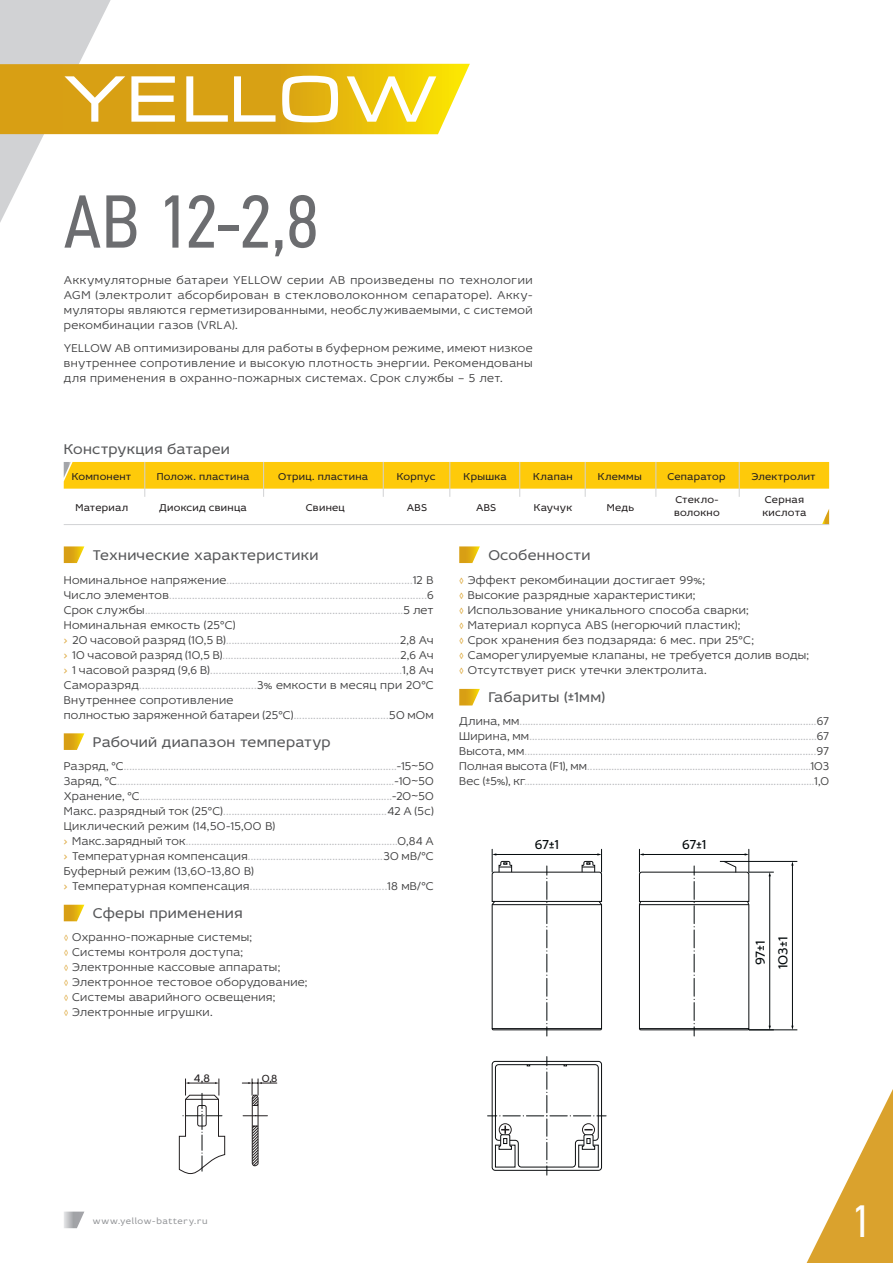
<style>
.page{position:relative;width:893px;height:1263px;background:#fff}
.page>*{position:absolute;margin:0;border:0;box-sizing:border-box;transform-origin:0 0}
.t1{font:75px "PF Din Text Cond Pro";color:#6c6d70}
.t2{font:45px "PF Din Text Cond Pro";color:#fff}
.t3{font:15px "Idealist Sans";letter-spacing:.015em;color:#57585a}
.t4{font:13.8px/22.6px "Idealist Sans";letter-spacing:-.015em;color:#040a0c}
.t5{font:300 12px/15px "Idealist Sans";letter-spacing:.02em;color:#bcbdc0}
.t6{font:300 12px/15px "Idealist Sans";letter-spacing:.03em;color:#3e3e3f;text-align:justify}
.t7{font:11.55px "Idealist Sans";color:#231f20}
.t8{font:10.95px "Idealist Sans";color:#231f20}
.t9{font:10.5px/12.6px "Idealist Sans";letter-spacing:.02em;color:#231f20}
.t10{font:9px "Idealist Sans";letter-spacing:.075em;color:#939598}
.s1{color:#3e3e3f}
.s2{font-family:"Interface Corp";font-weight:400;color:#deab44}
.s3{font-family:"Open Sans";font-weight:400;color:#3e3e3f}
.s4{font-family:"Interface Corp";font-weight:400;font-size:9px;color:#deab44}
.s5{font-family:"Interface Corp";font-weight:400;font-size:9px;color:#daa22d}
</style>
<div class="page">
<svg style="left:806px;top:1089px;width:87px;height:174px"></svg>
<svg style="left:64px;top:1211px;width:20px;height:17px"></svg>
<svg style="left:0;top:0;width:470px;height:222px"></svg>
<svg style="left:64px;top:546px;width:20px;height:17px"></svg>
<svg style="left:459px;top:546px;width:21px;height:17px"></svg>
<svg style="left:64px;top:733px;width:20px;height:17px"></svg>
<svg style="left:459px;top:689px;width:21px;height:16px"></svg>
<svg style="left:64px;top:905px;width:20px;height:16px"></svg>
<hr style="left:720px;top:861px;width:77px;height:1px;background:#040a0c">
<hr style="left:792px;top:865px;width:1px;height:161px;background:#040a0c">
<hr style="left:749px;top:1029px;width:48px;height:1px;background:#040a0c">
<svg style="left:488px;top:1056px;width:118px;height:119px"></svg>
<svg style="left:491px;top:849px;width:111px;height:187px"></svg>
<svg style="left:639px;top:849px;width:135px;height:187px"></svg>
<div style="left:64px;top:462px;width:765px;height:27px;background:#feca0a"></div>
<svg style="left:822px;top:509px;width:7px;height:15px"></svg>
<hr style="left:64px;top:524px;width:765px;height:1px;background:#d1d2d4">
<hr style="left:144px;top:462px;width:1px;height:35px;background:#d1d2d4">
<hr style="left:263px;top:462px;width:1px;height:35px;background:#d1d2d4">
<hr style="left:383px;top:462px;width:1px;height:35px;background:#d1d2d4">
<hr style="left:449px;top:462px;width:1px;height:35px;background:#d1d2d4">
<hr style="left:519px;top:462px;width:1px;height:35px;background:#d1d2d4">
<hr style="left:585px;top:462px;width:1px;height:35px;background:#d1d2d4">
<hr style="left:655px;top:462px;width:1px;height:35px;background:#d1d2d4">
<hr style="left:739px;top:462px;width:1px;height:35px;background:#d1d2d4">
<svg style="left:242px;top:1079px;width:35px;height:87px"></svg>
<svg style="left:179px;top:1079px;width:46px;height:95px"></svg>
<h1 class="t1" style="left:64px;top:177px;width:257px">AB 12-2,8</h1>
<p class="t6" style="left:64px;top:272px;width:470px">Аккумуляторные батареи YELLOW серии AB произведены по технологии AGM (электролит абсорбирован в стекловолоконном сепараторе). Акку&shy;муляторы являются герметизированными, необслуживаемыми, с системой рекомбинации газов (VRLA).</p>
<p class="t6" style="left:64px;top:340px;width:470px">YELLOW AB оптимизированы для работы в буферном режиме, имеют низкое внутреннее сопротивление и высокую плотность энергии. Рекомендованы для применения в охранно-пожарных системах. Срок службы – 5 лет.</p>
<p class="t3" style="left:64px;top:439px;width:168px">Конструкция батареи</p>
<p class="t9" style="left:72px;top:470px;width:61px">Компонент</p>
<p class="t9" style="left:157px;top:470px;width:94px">Полож. пластина</p>
<p class="t9" style="left:278px;top:470px;width:92px">Отриц. пластина</p>
<p class="t9" style="left:397px;top:470px;width:40px">Корпус</p>
<p class="t9" style="left:464px;top:470px;width:45px">Крышка</p>
<p class="t9" style="left:533px;top:470px;width:41px">Клапан</p>
<p class="t9" style="left:598px;top:470px;width:46px">Клеммы</p>
<p class="t9" style="left:667px;top:470px;width:59px">Сепаратор</p>
<p class="t9" style="left:751px;top:470px;width:66px">Электролит</p>
<p class="t9" style="left:75px;top:501px;width:54px">Материал</p>
<p class="t9" style="left:159px;top:501px;width:89px">Диоксид свинца</p>
<p class="t9" style="left:306px;top:501px;width:41px">Свинец</p>
<p class="t9" style="left:407px;top:501px;width:22px">ABS</p>
<p class="t9" style="left:476px;top:501px;width:22px">ABS</p>
<p class="t9" style="left:534px;top:501px;width:40px">Каучук</p>
<p class="t9" style="left:607px;top:501px;width:29px">Медь</p>
<p class="t9" style="left:762px;top:493px;width:46px">Серная кислота</p>
<p class="t9" style="left:674px;top:493px;width:47px">Стекло&shy;волокно</p>
<p class="t3" style="left:93px;top:545px;width:227px">Технические характеристики</p>
<p class="t5" style="left:64px;top:572px;width:371px"><span class="s1">Номинальное напряжение</span>.................................................................<span class="s1">12 В Число элементов</span>..........................................................................................<span class="s1">6<br>Срок службы</span>...........................................................................................<span class="s1">5 лет Номинальная емкость (25°С)<br></span><span class="s2">›</span> <span class="s1">20 часовой разряд (10,5 В)</span>..............................................................<span class="s1">2,8 Ач </span><span class="s2">›</span> <span class="s1">10 часовой разряд (10,5 В)</span>................................................................<span class="s1">2,6 Ач </span><span class="s2">›</span> <span class="s1">1 часовой разряд (9,6 В)</span>...................................................................<span class="s1">1,8 Ач Саморазряд</span>.........................................<span class="s1">3% емкости в месяц при 20°С Внутреннее сопротивление<br>полностью заряженной батареи (25°С)</span>..................................<span class="s1">50 мОм</span></p>
<p class="t3" style="left:93px;top:731px;width:239px">Рабочий диапазон температур</p>
<p class="t5" style="left:64px;top:758px;width:371px"><span class="s1">Разряд, °С</span>...................................................................................................<span class="s1">-15</span><span class="s3">~</span><span class="s1">50<br>Заряд, °С</span>.....................................................................................................<span class="s1">-10</span><span class="s3">~</span><span class="s1">50<br>Хранение, °С</span>............................................................................................<span class="s1">-20</span><span class="s3">~</span><span class="s1">50<br>Макс. разрядный ток (25°С)</span>..........................................................<span class="s1">42 А (5с)<br>Циклический режим (14,50-15,00 В)<br></span><span class="s2">›</span> <span class="s1">Макс.зарядный ток</span>.............................................................................<span class="s1">0,84 А </span><span class="s2">›</span> <span class="s1">Температурная компенсация</span>................................................<span class="s1">30 мВ/°С Буферный режим (13,60-13,80 В)<br></span><span class="s2">›</span> <span class="s1">Температурная компенсация</span>................................................<span class="s1">18 мВ/°С</span></p>
<p class="t3" style="left:93px;top:903px;width:151px">Cферы применения</p>
<p class="t6" style="left:64px;top:929px;width:245px;text-align:left"><span class="s4">◊</span> Охранно-пожарные системы;<br><span class="s4">◊</span> Системы контроля доступа;<br><span class="s4">◊</span> Электронные кассовые аппараты;<br><span class="s4">◊</span> Электронное тестовое оборудование; <span class="s4">◊</span> Системы аварийного освещения;<br><span class="s4">◊</span> Электронные игрушки.</p>
<p class="t7" style="left:194px;top:1070px;width:17px">4,8</p>
<p class="t8" style="left:262px;top:1070px;width:17px">0,8</p>
<p class="t3" style="left:488px;top:545px;width:104px">Особенности</p>
<p class="t6" style="left:459px;top:572px;width:351px;text-align:left"><span class="s5">◊</span> Эффект рекомбинации достигает 99%;<br><span class="s5">◊</span> Высокие разрядные характеристики;<br><span class="s5">◊</span> Использование уникального способа сварки;<br><span class="s5">◊</span> Материал корпуса ABS (негорючий пластик);<br><span class="s5">◊</span> Срок хранения без подзаряда: 6 мес. при 25°C;<br><span class="s5">◊</span> Саморегулируемые клапаны, не требуется долив воды; <span class="s5">◊</span> Отсутствует риск утечки электролита.</p>
<p class="t3" style="left:488px;top:686px;width:118px">Габариты (±1мм)</p>
<p class="t5" style="left:459px;top:713px;width:371px;text-align:justify"><span class="s1">Длина, мм</span>.............................................................................................................<span class="s1">67<br>Ширина, мм</span>........................................................................................................<span class="s1">67<br>Высота, мм</span>..........................................................................................................<span class="s1">97<br>Полная высота (F1), мм</span>...................................................................................<span class="s1">103<br>Вес (±5%), кг</span>..........................................................................................................<span class="s1">1,0</span></p>
<p class="t4" style="left:535px;top:833px;width:26px">67±1</p>
<p class="t4" style="left:682px;top:833px;width:26px">67±1</p>
<p class="t4" style="left:748px;top:969px;width:34px;rotate:-90deg">97±1<br>103±1</p>
<p class="t10" style="left:93px;top:1215px;width:116px">www.yellow-battery.ru</p>
<h2 class="t2" style="left:851px;top:1195px;width:21px">1</h2>
</div>
